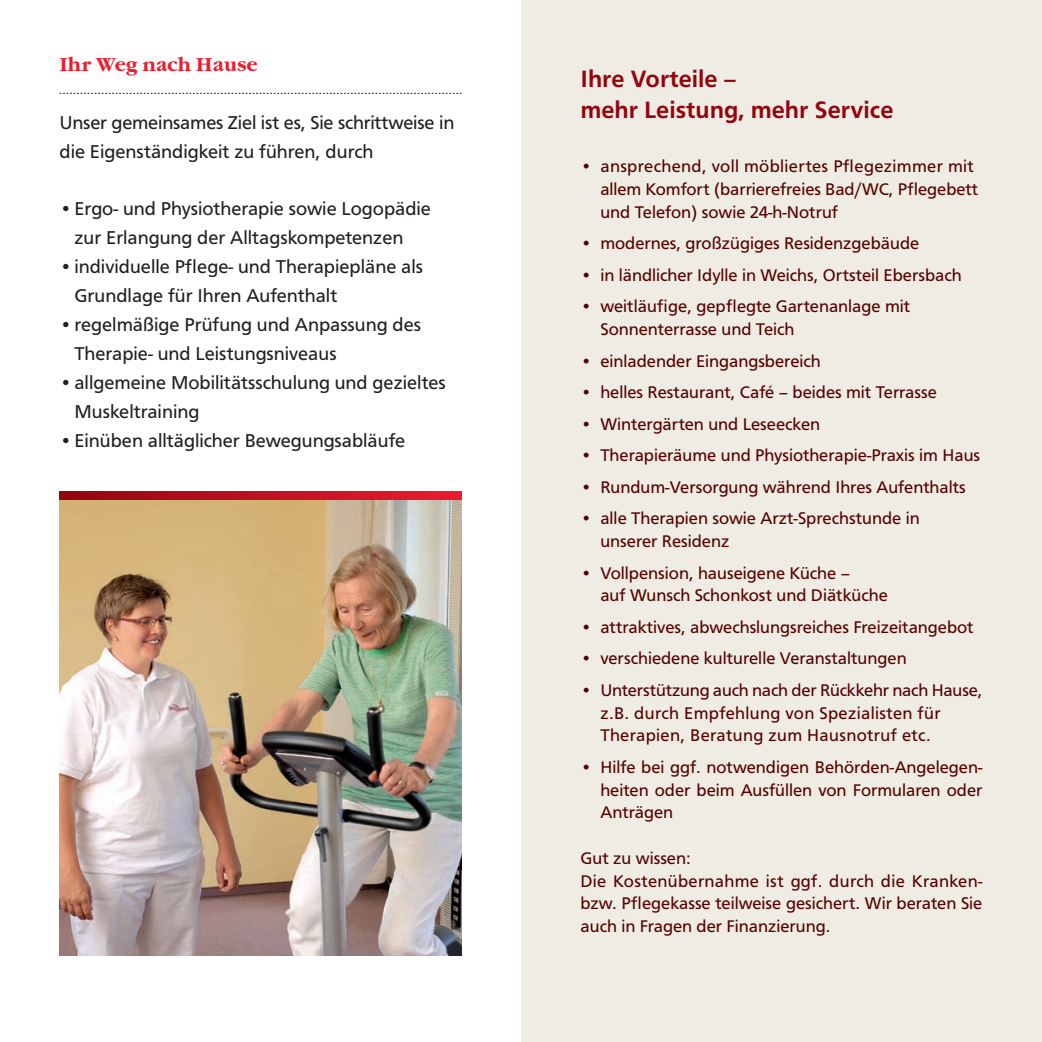
<style>
.page{position:relative;width:1042px;height:1042px;background:#fff}
.page>*{position:absolute;margin:0;border:0;box-sizing:border-box;transform-origin:0 0}
.t1{font:500 24.5px/31.5px "F015 T";color:#940410}
.t2{font:19.25px/28.9px "F015 T";color:#231f20}
.t3{font:700 19.25px "Garamond Itc T";color:#ee1b2d}
.t4{font:17.5px/22.8px "F015 T";color:#500}
.t5{font:17.5px/22.8px "F015 T";letter-spacing:.02em;color:#500}
</style>
<div class="page">
<div style="left:521px;top:0;width:521px;height:1042px;background:#efede3"></div>
<svg style="left:60px;top:93px;width:401px;height:1px"></svg>
<svg style="left:60px;top:491px;width:401px;height:10px;background:#c0202b"></svg>
<img style="left:60px;top:501px;width:401px;height:454px">
<p class="t3" style="left:60px;top:53px;width:200px">Ihr Weg nach Hause</p>
<p class="t2" style="left:60px;top:108px;width:396px">Unser gemeinsames Ziel ist es, Sie schrittweise in die Eigenständigkeit zu führen, durch</p>
<p class="t2" style="left:74px;top:195px;width:358px;text-indent:-15px">•Ergo- und Physiotherapie sowie Logopädie zur Erlangung der Alltagskompetenzen</p>
<p class="t2" style="left:74px;top:252px;width:350px;text-indent:-15px">•individuelle Pflege- und Therapiepläne als<br>Grundlage für Ihren Aufenthalt</p>
<p class="t2" style="left:74px;top:310px;width:348px;text-indent:-15px">•regelmäßige Prüfung und Anpassung des<br>Therapie- und Leistungsniveaus</p>
<p class="t2" style="left:74px;top:368px;width:373px;text-indent:-15px">•allgemeine Mobilitätsschulung und gezieltes<br>Muskeltraining</p>
<p class="t2" style="left:60px;top:426px;width:347px">•Einüben alltäglicher Bewegungsabläufe</p>
<h1 class="t1" style="left:580px;top:63px;width:315px">Ihre Vorteile –<br>mehr Leistung, mehr Service</h1>
<p class="t4" style="left:600px;top:155px;width:379px;text-indent:-20px">• ansprechend, voll möbliertes Pflegezimmer mit allem Komfort (barrierefreies Bad/WC, Pflegebett und Telefon) sowie 24-h-Notruf</p>
<p class="t4" style="left:580px;top:232px;width:340px">• modernes, großzügiges Residenzgebäude</p>
<p class="t4" style="left:580px;top:264px;width:383px">• in ländlicher Idylle in Weichs, Ortsteil Ebersbach</p>
<p class="t4" style="left:600px;top:295px;width:311px;text-indent:-20px">• weitläufige, gepflegte Gartenanlage mit<br>Sonnenterrasse und Teich</p>
<p class="t4" style="left:580px;top:350px;width:242px">• einladender Eingangsbereich</p>
<p class="t4" style="left:580px;top:381px;width:358px">• helles Restaurant, Café – beides mit Terrasse</p>
<p class="t4" style="left:580px;top:413px;width:241px">• Wintergärten und Leseecken</p>
<p class="t4" style="left:580px;top:444px;width:401px">• Therapieräume und Physiotherapie-Praxis im Haus</p>
<p class="t4" style="left:580px;top:476px;width:387px">• Rundum-Versorgung während Ihres Aufenthalts</p>
<p class="t4" style="left:600px;top:507px;width:321px;text-indent:-20px">• alle Therapien sowie Arzt-Sprechstunde in unserer Residenz</p>
<p class="t4" style="left:600px;top:561px;width:289px;text-indent:-20px">• Vollpension, hauseigene Küche –<br>auf Wunsch Schonkost und Diätküche</p>
<p class="t4" style="left:580px;top:616px;width:394px">• attraktives, abwechslungsreiches Freizeitangebot</p>
<p class="t4" style="left:580px;top:647px;width:328px">• verschiedene kulturelle Veranstaltungen</p>
<p class="t5" style="left:600px;top:679px;width:383px;text-indent:-20px">• Unterstützung auch nach der Rückkehr nach Hause, z.B. durch Empfehlung von Spezialisten für<br>Therapien, Beratung zum Hausnotruf etc.</p>
<p class="t4" style="left:600px;top:756px;width:383px;text-align:justify;text-indent:-20px">• Hilfe bei ggf. notwendigen Behörden-Angelegen&shy;heiten oder beim Ausfüllen von Formularen oder Anträgen</p>
<p class="t4" style="left:580px;top:847px;width:403px">Gut zu wissen:<br>Die Kostenübernahme ist ggf. durch die Kranken&shy;bzw. Pflegekasse teilweise gesichert. Wir beraten Sie auch in Fragen der Finanzierung.</p>
</div>
